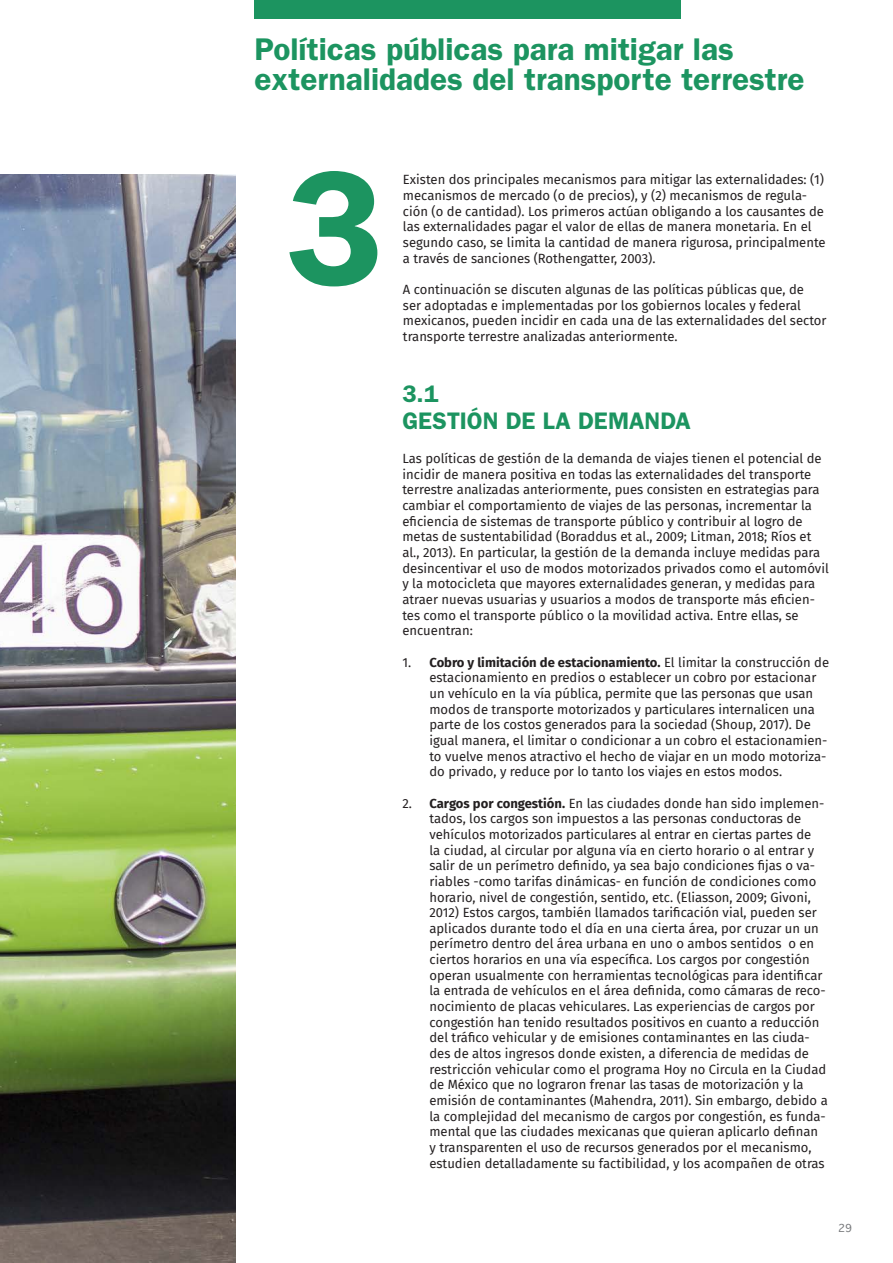
<style>
.page{position:relative;width:893px;height:1263px;background:#fff}
.page>*{position:absolute;margin:0;border:0;box-sizing:border-box;transform-origin:0 0}
.t1{font:600 163.5px "ITC Franklin Gothic Std";color:#1c9460}
.t2{font:600 31.5px "ITC Franklin Gothic Std";color:#1c9460}
.t3{font:600 24px "ITC Franklin Gothic Std";color:#1c9460}
.t4{font:13.05px/15.6px "Fira Sans";color:#231f20}
.t5{font:10.5px "Geneva";color:#76787b}
.s1{font-weight:700}
</style>
<div class="page">
<img style="left:0;top:174px;width:236px;height:1089px">
<div style="left:255px;top:0;width:426px;height:18px;background:#1c9460"></div>
<p class="t2" style="left:255px;top:30px;width:481px">Políticas públicas para mitigar las</p>
<p class="t2" style="left:255px;top:60px;width:551px">externalidades del transporte terrestre</p>
<p class="t1" style="left:286px;top:132px;width:100px">3</p>
<p class="t4" style="left:403px;top:172px;width:424px">Existen dos principales mecanismos para mitigar las externalidades: (1) mecanismos de mercado (o de precios), y (2) mecanismos de regula&shy;ción (o de cantidad). Los primeros actúan obligando a los causantes de las externalidades pagar el valor de ellas de manera monetaria. En el segundo caso, se limita la cantidad de manera rigurosa, principalmente a través de sanciones (Rothengatter, 2003).</p>
<p class="t4" style="left:403px;top:281px;width:425px">A continuación se discuten algunas de las políticas públicas que, de<br>ser adoptadas e implementadas por los gobiernos locales y federal mexicanos, pueden incidir en cada una de las externalidades del sector transporte terrestre analizadas anteriormente.</p>
<p class="t3" style="left:402px;top:379px;width:38px">3.1</p>
<p class="t3" style="left:402px;top:406px;width:290px">GESTIÓN DE LA DEMANDA</p>
<p class="t4" style="left:402px;top:450px;width:428px">Las políticas de gestión de la demanda de viajes tienen el potencial de incidir de manera positiva en todas las externalidades del transporte terrestre analizadas anteriormente, pues consisten en estrategias para cambiar el comportamiento de viajes de las personas, incrementar la eficiencia de sistemas de transporte público y contribuir al logro de metas de sustentabilidad (Boraddus et al., 2009; Litman, 2018; Ríos et al., 2013). En particular, la gestión de la demanda incluye medidas para desincentivar el uso de modos motorizados privados como el automóvil y la motocicleta que mayores externalidades generan, y medidas para atraer nuevas usuarias y usuarios a modos de transporte más eficien&shy;tes como el transporte público o la movilidad activa. Entre ellas, se encuentran:</p>
<p class="t4" style="left:429px;top:654px;width:401px;text-indent:-27px">1. <span class="s1">Cobro y limitación de estacionamiento.</span> El limitar la construcción de estacionamiento en predios o establecer un cobro por estacionar un vehículo en la vía pública, permite que las personas que usan modos de transporte motorizados y particulares internalicen una parte de los costos generados para la sociedad (Shoup, 2017). De igual manera, el limitar o condicionar a un cobro el estacionamien&shy;to vuelve menos atractivo el hecho de viajar en un modo motoriza&shy;do privado, y reduce por lo tanto los viajes en estos modos.</p>
<p class="t4" style="left:429px;top:795px;width:400px;text-indent:-27px">2. <span class="s1">Cargos por congestión.</span> En las ciudades donde han sido implemen&shy;tados, los cargos son impuestos a las personas conductoras de vehículos motorizados particulares al entrar en ciertas partes de<br>la ciudad, al circular por alguna vía en cierto horario o al entrar y salir de un perímetro definido, ya sea bajo condiciones fijas o va&shy;riables -como tarifas dinámicas- en función de condiciones como horario, nivel de congestión, sentido, etc. (Eliasson, 2009; Givoni, 2012) Estos cargos, también llamados tarificación vial, pueden ser aplicados durante todo el día en una cierta área, por cruzar un un perímetro dentro del área urbana en uno o ambos sentidos o en ciertos horarios en una vía específica. Los cargos por congestión operan usualmente con herramientas tecnológicas para identificar la entrada de vehículos en el área definida, como cámaras de reco&shy;nocimiento de placas vehiculares. Las experiencias de cargos por congestión han tenido resultados positivos en cuanto a reducción del tráfico vehicular y de emisiones contaminantes en las ciuda&shy;des de altos ingresos donde existen, a diferencia de medidas de restricción vehicular como el programa Hoy no Circula en la Ciudad de México que no lograron frenar las tasas de motorización y la emisión de contaminantes (Mahendra, 2011). Sin embargo, debido a la complejidad del mecanismo de cargos por congestión, es funda&shy;mental que las ciudades mexicanas que quieran aplicarlo definan y transparenten el uso de recursos generados por el mecanismo, estudien detalladamente su factibilidad, y los acompañen de otras</p>
<p class="t5" style="left:838px;top:1222px;width:16px">29</p>
</div>
